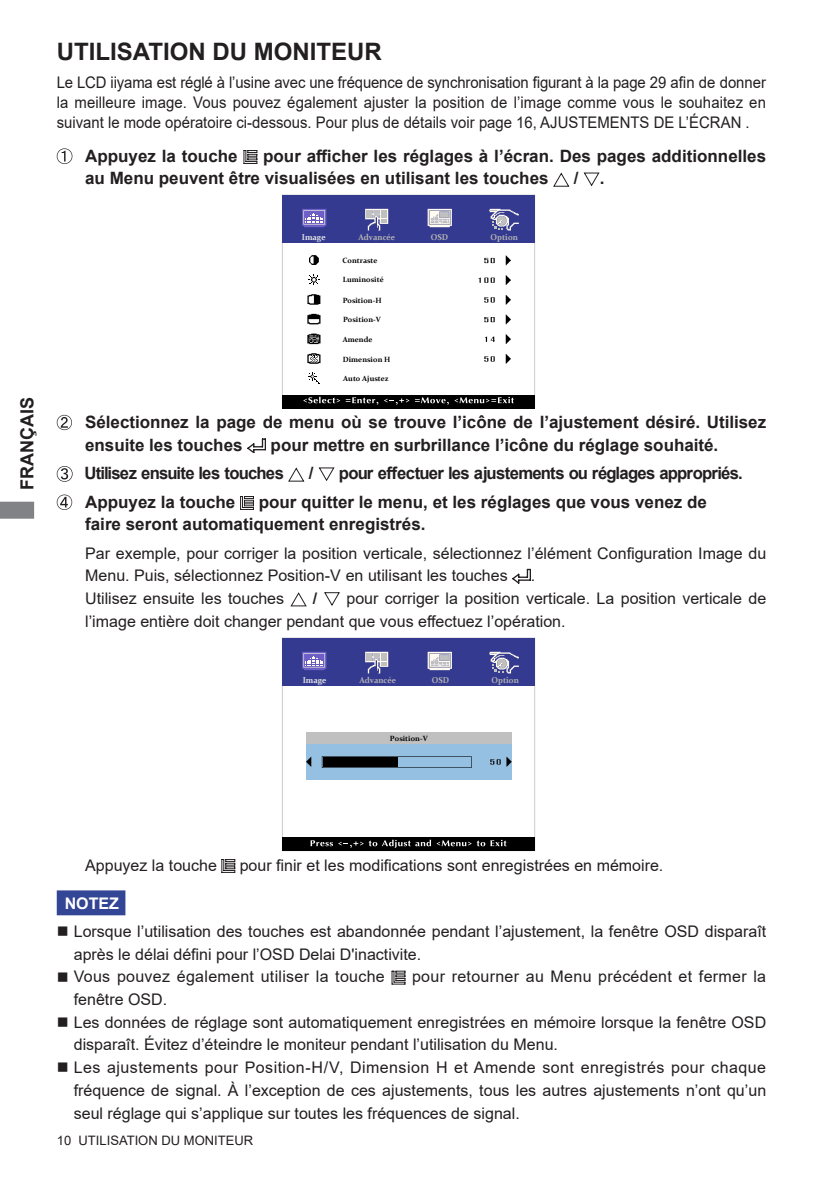
<style>
.page{position:relative;width:840px;height:1191px;background:#fff}
.page>*{position:absolute;margin:0;border:0;box-sizing:border-box;transform-origin:0 0}
.t1{font:700 24px "Arial";color:#231f20}
.t2{font:700 18px "Arial";color:#231f20}
.t3{font:700 17px/22.6px "Arial";color:#231f20}
.t4{font:700 17px "Arial";letter-spacing:-.045em;color:#231f20}
.t5{font:16px/22.6px "Arial";color:#231f20}
.t6{font:16px/19.8px "Arial";color:#231f20;text-align:justify;scale:.93 1}
.t7{font:16px "Arial";letter-spacing:.02em;color:#231f20}
.t8{font:700 16px "Arial";color:#fff}
.t9{font:700 16px "Arial";color:#231f20}
.t10{font:13px "Arial";color:#231f20}
.t11{font:700 8.6px "Constantia";color:#b3b3b3;scale:.95 1}
.t12{font:700 8.6px "Constantia";color:#e6e6e6;scale:.95 1}
.t13{font:700 7.6px "Constantia";color:#000}
</style>
<div class="page">
<svg style="left:0;top:502px;width:34px;height:16px"></svg>
<svg style="left:57px;top:148px;width:15px;height:16px"></svg>
<svg style="left:243px;top:150px;width:14px;height:14px"></svg>
<svg style="left:553px;top:173px;width:16px;height:14px"></svg>
<svg style="left:583px;top:172px;width:16px;height:14px"></svg>
<svg style="left:57px;top:415px;width:15px;height:15px"></svg>
<svg style="left:247px;top:438px;width:19px;height:15px"></svg>
<svg style="left:57px;top:466px;width:15px;height:15px"></svg>
<svg style="left:288px;top:468px;width:16px;height:13px"></svg>
<svg style="left:318px;top:467px;width:16px;height:14px"></svg>
<svg style="left:57px;top:494px;width:15px;height:16px"></svg>
<svg style="left:240px;top:496px;width:14px;height:14px"></svg>
<svg style="left:391px;top:970px;width:14px;height:14px"></svg>
<svg style="left:512px;top:569px;width:18px;height:14px"></svg>
<svg style="left:290px;top:592px;width:16px;height:14px"></svg>
<svg style="left:324px;top:592px;width:16px;height:14px"></svg>
<svg style="left:221px;top:859px;width:14px;height:14px"></svg>
<div style="left:57px;top:890px;width:68px;height:25px;background:#334595;border:2px solid #334595"></div>
<div style="left:282px;top:195px;width:252px;height:48px;background:#343a90"></div>
<div style="left:282px;top:395px;width:252px;height:13px;background:#000"></div>
<svg style="left:302px;top:209px;width:24px;height:18px"></svg>
<svg style="left:365px;top:208px;width:24px;height:16px"></svg>
<svg style="left:365px;top:209px;width:23px;height:21px"></svg>
<svg style="left:427px;top:209px;width:24px;height:18px"></svg>
<svg style="left:489px;top:209px;width:29px;height:21px"></svg>
<svg style="left:308px;top:372px;width:12px;height:12px"></svg>
<svg style="left:309px;top:255px;width:10px;height:10px"></svg>
<svg style="left:505px;top:255px;width:5px;height:10px"></svg>
<svg style="left:505px;top:275px;width:5px;height:10px"></svg>
<svg style="left:308px;top:274px;width:11px;height:11px"></svg>
<svg style="left:505px;top:295px;width:5px;height:10px"></svg>
<svg style="left:307px;top:294px;width:13px;height:11px"></svg>
<svg style="left:505px;top:314px;width:5px;height:10px"></svg>
<svg style="left:309px;top:313px;width:12px;height:12px"></svg>
<svg style="left:307px;top:314px;width:13px;height:10px"></svg>
<svg style="left:505px;top:334px;width:5px;height:10px"></svg>
<svg style="left:309px;top:334px;width:12px;height:11px"></svg>
<svg style="left:307px;top:333px;width:13px;height:11px"></svg>
<svg style="left:505px;top:354px;width:5px;height:10px"></svg>
<svg style="left:307px;top:353px;width:13px;height:11px"></svg>
<svg style="left:484px;top:258px;width:10px;height:5px"></svg>
<svg style="left:478px;top:278px;width:16px;height:5px"></svg>
<svg style="left:484px;top:297px;width:10px;height:5px"></svg>
<svg style="left:484px;top:317px;width:10px;height:5px"></svg>
<svg style="left:484px;top:337px;width:10px;height:5px"></svg>
<svg style="left:484px;top:356px;width:10px;height:5px"></svg>
<svg style="left:303px;top:397px;width:106px;height:8px"></svg>
<svg style="left:415px;top:397px;width:33px;height:8px"></svg>
<svg style="left:454px;top:397px;width:59px;height:6px"></svg>
<div style="left:282px;top:638px;width:252px;height:48px;background:#343a90"></div>
<div style="left:282px;top:838px;width:252px;height:13px;background:#000"></div>
<svg style="left:310px;top:839px;width:196px;height:9px"></svg>
<div style="left:306px;top:732px;width:205px;height:48px;background:#96c0e2"></div>
<svg style="left:321px;top:756px;width:150px;height:12px"></svg>
<div style="left:323px;top:757px;width:75px;height:9px;background:#000"></div>
<svg style="left:302px;top:652px;width:24px;height:18px"></svg>
<svg style="left:365px;top:651px;width:24px;height:16px"></svg>
<svg style="left:365px;top:652px;width:23px;height:21px"></svg>
<svg style="left:427px;top:652px;width:24px;height:18px"></svg>
<svg style="left:489px;top:652px;width:29px;height:21px"></svg>
<svg style="left:306px;top:757px;width:5px;height:9px"></svg>
<svg style="left:506px;top:757px;width:5px;height:9px"></svg>
<svg style="left:490px;top:759px;width:10px;height:5px"></svg>
<div style="left:306px;top:732px;width:205px;height:12px;background:#c0c0c0"></div>
<p class="t2" style="left:14px;top:490px;width:94px;rotate:-90deg">FRANÇAIS</p>
<h1 class="t1" style="left:57px;top:35px;width:326px">UTILISATION DU MONITEUR</h1>
<p class="t6" style="left:57px;top:73px;width:763px">Le LCD iiyama est réglé à l’usine avec une fréquence de synchronisation figurant à la page 29 afin de donner la meilleure image. Vous pouvez également ajuster la position de l’image comme vous le souhaitez en suivant le mode opératoire ci-dessous. Pour plus de détails voir page 16, AJUSTEMENTS DE L’ÉCRAN .</p>
<p class="t3" style="left:85px;top:144px;width:154px">Appuyez la touche</p>
<p class="t3" style="left:85px;top:144px;width:682px;text-indent:178px">pour afficher les réglages à l’écran. Des pages additionnelles au Menu peuvent être visualisées en utilisant les touches</p>
<p class="t3" style="left:573px;top:167px;width:32px">/ .</p>
<p class="t12" style="left:301px;top:232px;width:27px">Image</p>
<p class="t11" style="left:358px;top:232px;width:40px">Advancée</p>
<p class="t11" style="left:430px;top:231px;width:20px">OSD</p>
<p class="t11" style="left:490px;top:231px;width:31px">Option</p>
<p class="t13" style="left:342px;top:255px;width:37px">Contraste</p>
<p class="t13" style="left:342px;top:275px;width:42px">Luminosité</p>
<p class="t13" style="left:342px;top:295px;width:40px">Position-H</p>
<p class="t13" style="left:343px;top:314px;width:39px">Position-V</p>
<p class="t13" style="left:342px;top:334px;width:31px">Amende</p>
<p class="t13" style="left:342px;top:354px;width:49px">Dimension H</p>
<p class="t13" style="left:343px;top:373px;width:47px">Auto Ajustez</p>
<p class="t3" style="left:85px;top:411px;width:682px">Sélectionnez la page de menu où se trouve l’icône de l’ajustement désiré. Utilisez ensuite les touches</p>
<p class="t3" style="left:84px;top:431px;width:635px;line-height:28.4px;text-indent:186px">pour mettre en surbrillance l’icône du réglage souhaité.<br>Utilisez ensuite les touches</p>
<p class="t3" style="left:309px;top:462px;width:6px">/</p>
<p class="t4" style="left:338px;top:461px;width:405px">pour effectuer les ajustements ou réglages appropriés.</p>
<p class="t3" style="left:85px;top:490px;width:623px;text-indent:173px">pour quitter le menu, et les réglages que vous venez de faire seront automatiquement enregistrés.</p>
<p class="t3" style="left:85px;top:490px;width:152px">Appuyez la touche</p>
<p class="t5" style="left:85px;top:542px;width:682px">Par exemple, pour corriger la position verticale, sélectionnez l’élément Configuration Image du<br>Menu. Puis, sélectionnez Position-V en utilisant les touches</p>
<p class="t5" style="left:530px;top:564px;width:6px">.</p>
<p class="t5" style="left:85px;top:587px;width:200px">Utilisez ensuite les touches</p>
<p class="t9" style="left:313px;top:587px;width:6px">/</p>
<p class="t5" style="left:85px;top:587px;width:682px;text-indent:261px">pour corriger la position verticale. La position verticale de l’image entière doit changer pendant que vous effectuez l’opération.</p>
<p class="t12" style="left:302px;top:674px;width:27px">Image</p>
<p class="t11" style="left:359px;top:674px;width:40px">Advancée</p>
<p class="t11" style="left:431px;top:674px;width:20px">OSD</p>
<p class="t11" style="left:491px;top:674px;width:31px">Option</p>
<p class="t13" style="left:390px;top:733px;width:39px">Position-V</p>
<p class="t5" style="left:85px;top:853px;width:133px">Appuyez la touche</p>
<p class="t5" style="left:239px;top:853px;width:425px">pour finir et les modifications sont enregistrées en mémoire.</p>
<p class="t8" style="left:65px;top:892px;width:56px">NOTEZ</p>
<p class="t5" style="left:74px;top:920px;width:693px;text-indent:-17px">■ Lorsque l’utilisation des touches est abandonnée pendant l’ajustement, la fenêtre OSD disparaît après le délai défini pour l’OSD Delai D'inactivite.</p>
<p class="t7" style="left:57px;top:965px;width:329px">■ Vous pouvez également utiliser la touche</p>
<p class="t7" style="left:412px;top:965px;width:355px">pour retourner au Menu précédent et fermer la</p>
<p class="t5" style="left:74px;top:988px;width:95px">fenêtre OSD.</p>
<p class="t5" style="left:74px;top:1010px;width:693px;text-indent:-17px">■ Les données de réglage sont automatiquement enregistrées en mémoire lorsque la fenêtre OSD disparaît. Évitez d’éteindre le moniteur pendant l’utilisation du Menu.</p>
<p class="t5" style="left:74px;top:1056px;width:693px;text-align:justify;text-indent:-17px">■ Les ajustements pour Position-H/V, Dimension H et Amende sont enregistrés pour chaque fréquence de signal. À l’exception de ces ajustements, tous les autres ajustements n’ont qu’un seul réglage qui s’applique sur toutes les fréquences de signal.</p>
<p class="t10" style="left:57px;top:1131px;width:198px">10 UTILISATION DU MONITEUR</p>
</div>
